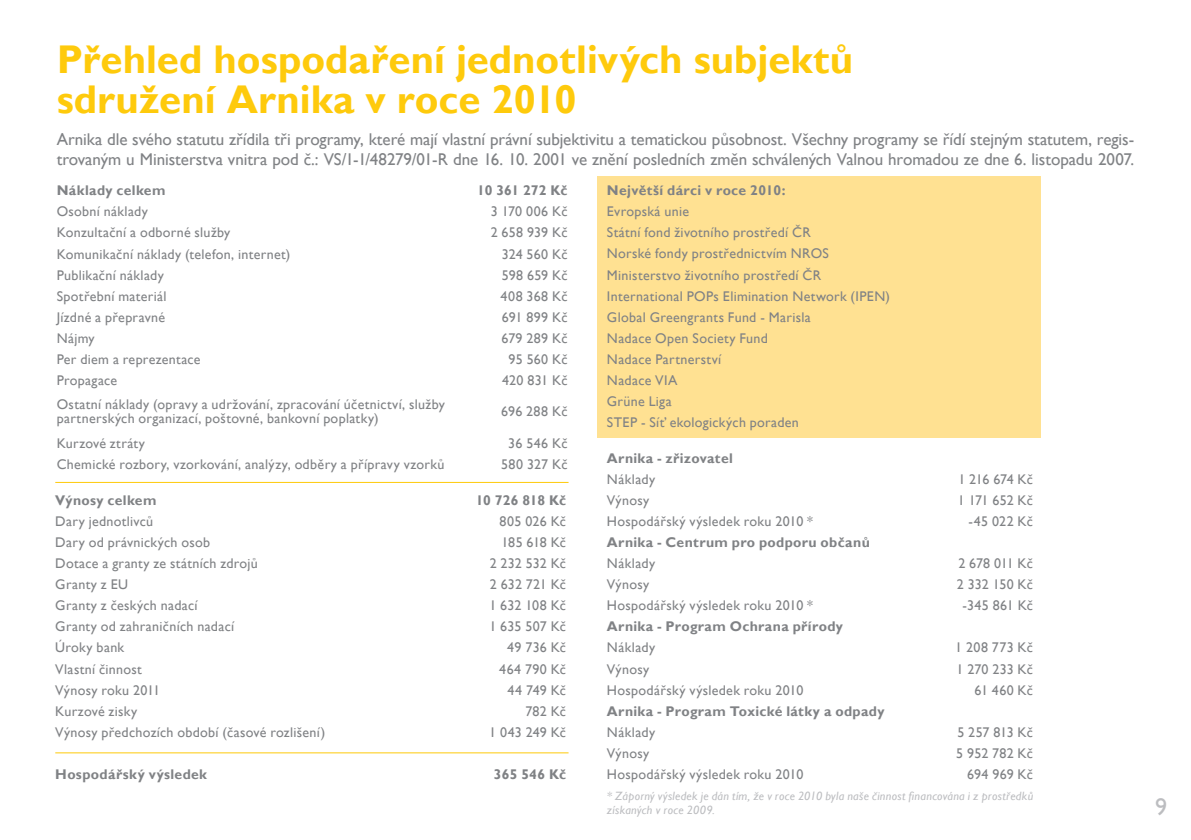
<style>
.page{position:relative;width:1191px;height:840px;background:#fff}
.page>*{position:absolute;margin:0;border:0;box-sizing:border-box;transform-origin:0 0}
.t1{font:700 40px/39.2px "Gill Sans";color:#feca0c}
.t2{font:24px "Gill Sans";color:#bcbdc0}
.t3{font:17px/20px "Gill Sans";letter-spacing:-.005em;color:#808285}
.t4{font:14px/21px "Gill Sans";letter-spacing:.02em;color:#808285}
.t5{font:700 14px "Gill Sans";letter-spacing:.025em;color:#808285}
.t6{font:700 14px "Gill Sans";color:#808285}
.t7{font:700 14px "Gill Sans";letter-spacing:-.01em;color:#808285}
.t8{font:italic 12px/14px "Gill Sans";letter-spacing:.025em;color:#bcbdc0}
</style>
<div class="page">
<div style="left:597px;top:176px;width:443px;height:261px;background:#ffe192"></div>
<hr style="left:55px;top:481px;width:513px;height:1px;background:#feca0a">
<hr style="left:55px;top:752px;width:513px;height:1px;background:#feca0a">
<h1 class="t1" style="left:57px;top:40px;width:798px">Přehled hospodaření jednotlivých subjektů sdružení Arnika v roce 2010</h1>
<p class="t3" style="left:57px;top:129px;width:1079px">Arnika dle svého statutu zřídila tři programy, které mají vlastní právní subjektivitu a tematickou působnost. Všechny programy se řídí stejným statutem, regis&shy;trovaným u Ministerstva vnitra pod č.: VS/1-1/48279/01-R dne 16. 10. 2001 ve znění posledních změn schválených Valnou hromadou ze dne 6. listopadu 2007.</p>
<p class="t5" style="left:57px;top:182px;width:110px">Náklady celkem</p>
<p class="t6" style="left:477px;top:182px;width:92px">10 361 272 Kč</p>
<p class="t4" style="left:57px;top:201px;width:93px">Osobní náklady</p>
<p class="t4" style="left:491px;top:201px;width:78px">3 170 006 Kč</p>
<p class="t4" style="left:57px;top:222px;width:175px">Konzultační a odborné služby</p>
<p class="t4" style="left:491px;top:222px;width:78px">2 658 939 Kč</p>
<p class="t4" style="left:57px;top:243px;width:235px">Komunikační náklady (telefon, internet)</p>
<p class="t4" style="left:502px;top:243px;width:67px">324 560 Kč</p>
<p class="t4" style="left:57px;top:264px;width:109px">Publikační náklady</p>
<p class="t4" style="left:502px;top:264px;width:67px">598 659 Kč</p>
<p class="t4" style="left:57px;top:285px;width:111px">Spotřební materiál</p>
<p class="t4" style="left:500px;top:285px;width:68px">408 368 Kč</p>
<p class="t4" style="left:57px;top:306px;width:110px">Jízdné a přepravné</p>
<p class="t4" style="left:502px;top:306px;width:67px">691 899 Kč</p>
<p class="t4" style="left:57px;top:327px;width:40px">Nájmy</p>
<p class="t4" style="left:501px;top:327px;width:67px">679 289 Kč</p>
<p class="t4" style="left:57px;top:348px;width:145px">Per diem a reprezentace</p>
<p class="t4" style="left:508px;top:348px;width:60px">95 560 Kč</p>
<p class="t4" style="left:57px;top:369px;width:62px">Propagace</p>
<p class="t4" style="left:502px;top:369px;width:67px">420 831 Kč</p>
<p class="t4" style="left:57px;top:397px;width:390px;line-height:14px">Ostatní náklady (opravy a udržování, zpracování účetnictví, služby partnerských organizací, poštovné, bankovní poplatky)</p>
<p class="t4" style="left:501px;top:400px;width:68px">696 288 Kč</p>
<p class="t4" style="left:57px;top:432px;width:90px">Kurzové ztráty</p>
<p class="t4" style="left:508px;top:432px;width:61px">36 546 Kč</p>
<p class="t4" style="left:57px;top:453px;width:389px">Chemické rozbory, vzorkování, analýzy, odběry a přípravy vzorků</p>
<p class="t4" style="left:501px;top:453px;width:68px">580 327 Kč</p>
<p class="t5" style="left:55px;top:492px;width:103px">Výnosy celkem</p>
<p class="t7" style="left:476px;top:492px;width:92px">10 726 818 Kč</p>
<p class="t4" style="left:55px;top:510px;width:99px">Dary jednotlivců</p>
<p class="t4" style="left:499px;top:510px;width:68px">805 026 Kč</p>
<p class="t4" style="left:55px;top:531px;width:156px">Dary od právnických osob</p>
<p class="t4" style="left:501px;top:531px;width:66px">185 618 Kč</p>
<p class="t4" style="left:55px;top:552px;width:204px">Dotace a granty ze státních zdrojů</p>
<p class="t4" style="left:490px;top:552px;width:78px">2 232 532 Kč</p>
<p class="t4" style="left:55px;top:573px;width:74px">Granty z EU</p>
<p class="t4" style="left:490px;top:573px;width:78px">2 632 721 Kč</p>
<p class="t4" style="left:55px;top:594px;width:144px">Granty z českých nadací</p>
<p class="t4" style="left:489px;top:594px;width:78px">1 632 108 Kč</p>
<p class="t4" style="left:55px;top:615px;width:180px">Granty od zahraničních nadací</p>
<p class="t4" style="left:489px;top:615px;width:78px">1 635 507 Kč</p>
<p class="t4" style="left:55px;top:636px;width:71px">Úroky bank</p>
<p class="t4" style="left:507px;top:636px;width:60px">49 736 Kč</p>
<p class="t4" style="left:55px;top:657px;width:88px">Vlastní činnost</p>
<p class="t4" style="left:499px;top:657px;width:68px">464 790 Kč</p>
<p class="t4" style="left:55px;top:678px;width:106px">Výnosy roku 2011</p>
<p class="t4" style="left:507px;top:678px;width:60px">44 749 Kč</p>
<p class="t4" style="left:55px;top:699px;width:83px">Kurzové zisky</p>
<p class="t4" style="left:525px;top:699px;width:42px">782 Kč</p>
<p class="t4" style="left:55px;top:720px;width:272px">Výnosy předchozích období (časové rozlišení)</p>
<p class="t4" style="left:489px;top:720px;width:78px">1 043 249 Kč</p>
<p class="t5" style="left:55px;top:765px;width:153px">Hospodářský výsledek</p>
<p class="t5" style="left:494px;top:765px;width:74px">365 546 Kč</p>
<p class="t5" style="left:607px;top:182px;width:180px">Největší dárci v roce 2010:</p>
<p class="t4" style="left:607px;top:201px;width:285px">Evropská unie<br>Státní fond životního prostředí ČR<br>Norské fondy prostřednictvím NROS<br>Ministerstvo životního prostředí ČR<br>International POPs Elimination Network (IPEN)<br>Global Greengrants Fund - Marisla<br>Nadace Open Society Fund<br>Nadace Partnerství<br>Nadace VIA<br>Grüne Liga<br>STEP - Síť ekologických poraden</p>
<p class="t5" style="left:607px;top:450px;width:127px">Arnika - zřizovatel</p>
<p class="t4" style="left:607px;top:468px;width:50px">Náklady</p>
<p class="t4" style="left:958px;top:468px;width:76px">1 216 674 Kč</p>
<p class="t4" style="left:607px;top:489px;width:44px">Výnosy</p>
<p class="t4" style="left:958px;top:489px;width:77px">1 171 652 Kč</p>
<p class="t4" style="left:607px;top:510px;width:208px">Hospodářský výsledek roku 2010 *</p>
<p class="t4" style="left:968px;top:510px;width:66px">-45 022 Kč</p>
<p class="t5" style="left:607px;top:534px;width:264px">Arnika - Centrum pro podporu občanů</p>
<p class="t4" style="left:607px;top:552px;width:50px">Náklady</p>
<p class="t4" style="left:958px;top:552px;width:76px">2 678 011 Kč</p>
<p class="t4" style="left:607px;top:573px;width:44px">Výnosy</p>
<p class="t4" style="left:957px;top:573px;width:77px">2 332 150 Kč</p>
<p class="t4" style="left:607px;top:594px;width:208px">Hospodářský výsledek roku 2010 *</p>
<p class="t4" style="left:962px;top:594px;width:72px">-345 861 Kč</p>
<p class="t5" style="left:607px;top:618px;width:237px">Arnika - Program Ochrana přírody</p>
<p class="t4" style="left:607px;top:636px;width:50px">Náklady</p>
<p class="t4" style="left:955px;top:636px;width:79px">1 208 773 Kč</p>
<p class="t4" style="left:607px;top:657px;width:44px">Výnosy</p>
<p class="t4" style="left:956px;top:657px;width:78px">1 270 233 Kč</p>
<p class="t4" style="left:607px;top:678px;width:198px">Hospodářský výsledek roku 2010</p>
<p class="t4" style="left:974px;top:678px;width:60px">61 460 Kč</p>
<p class="t5" style="left:607px;top:702px;width:279px">Arnika - Program Toxické látky a odpady</p>
<p class="t4" style="left:607px;top:720px;width:50px">Náklady</p>
<p class="t4" style="left:957px;top:720px;width:77px">5 257 813 Kč</p>
<p class="t4" style="left:607px;top:741px;width:44px">Výnosy</p>
<p class="t4" style="left:956px;top:741px;width:78px">5 952 782 Kč</p>
<p class="t4" style="left:607px;top:762px;width:198px">Hospodářský výsledek roku 2010</p>
<p class="t4" style="left:967px;top:762px;width:67px">694 969 Kč</p>
<p class="t8" style="left:607px;top:788px;width:428px">* Záporný výsledek je dán tím, že v roce 2010 byla naše činnost financována i z prostředků získaných v roce 2009.</p>
<h2 class="t2" style="left:1155px;top:792px;width:13px">9</h2>
</div>
